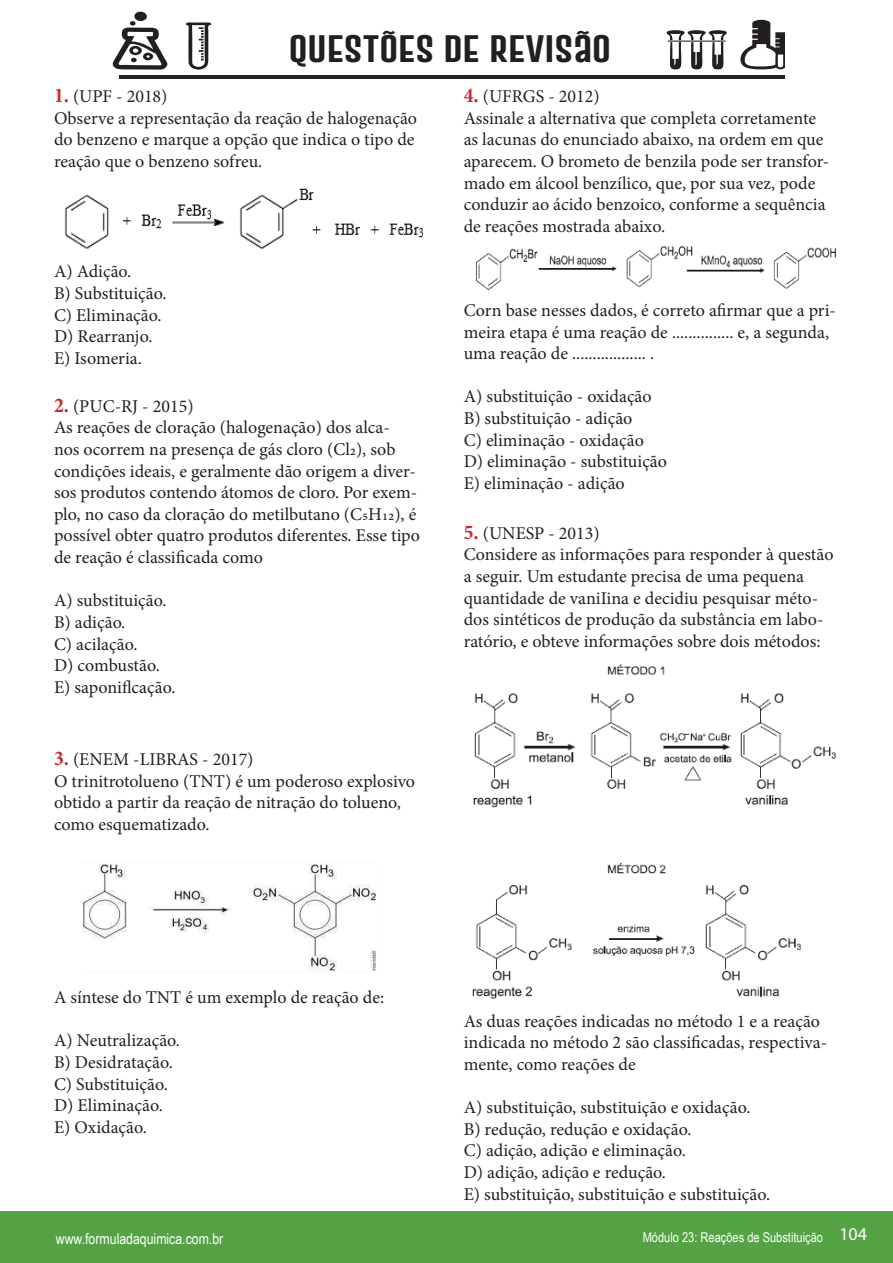
<style>
.page{position:relative;width:893px;height:1263px;background:#fff}
.page>*{position:absolute;margin:0;border:0;box-sizing:border-box;transform-origin:0 0}
.t1{font:27.9px "Gobold Extra 2";color:#231f20;scale:1.33 1}
.t2{font:18px/21.6px "Minion Pro";color:#231f20}
.t3{font:18px "Myriad Pro";color:#fff}
.t4{font:15px "Arial Narrow";color:#fff}
.t5{font:700 13.5px "Arial Narrow";color:#fff}
.t6{font:13.5px "Arial Narrow";color:#fff}
.s1{font-weight:700;font-stretch:condensed;font-size:21px;color:#d1232a}
</style>
<div class="page">
<svg style="left:112px;top:12px;width:55px;height:58px"></svg>
<svg style="left:186px;top:22px;width:25px;height:48px"></svg>
<svg style="left:740px;top:20px;width:44px;height:49px"></svg>
<svg style="left:666px;top:30px;width:61px;height:39px"></svg>
<hr style="left:119px;top:75px;width:665px;height:3px;background:#231f20">
<div style="left:0;top:1211px;width:893px;height:52px;background:#55a245"></div>
<img style="left:64px;top:188px;width:360px;height:62px">
<img style="left:82px;top:863px;width:294px;height:108px">
<img style="left:476px;top:246px;width:361px;height:45px">
<img style="left:472px;top:664px;width:365px;height:335px">
<h1 class="t1" style="left:289px;top:31px;width:244px">QUESTÕES DE REVISÃO</h1>
<p class="t2" style="left:54px;top:86px;width:115px"><span class="s1">1.</span> (UPF - 2018)</p>
<p class="t2" style="left:54px;top:107px;width:365px">Observe a representação da reação de halogenação do benzeno e marque a opção que indica o tipo de reação que o benzeno sofreu.</p>
<p class="t2" style="left:54px;top:261px;width:79px">A) Adição.</p>
<p class="t2" style="left:54px;top:282px;width:114px">B) Substituição.</p>
<p class="t2" style="left:54px;top:304px;width:109px">C) Eliminação.</p>
<p class="t2" style="left:54px;top:326px;width:100px">D) Rearranjo.</p>
<p class="t2" style="left:54px;top:347px;width:89px">E) Isomeria.</p>
<p class="t2" style="left:54px;top:395px;width:141px"><span class="s1">2.</span> (PUC-RJ - 2015)</p>
<p class="t2" style="left:54px;top:417px;width:368px">As reações de cloração (halogenação) dos alca-<br>nos ocorrem na presença de gás cloro (Cl2), sob condições ideais, e geralmente dão origem a diver&shy;sos produtos contendo átomos de cloro. Por exem&shy;plo, no caso da cloração do metilbutano (C5H12), é possível obter quatro produtos diferentes. Esse tipo de reação é classificada como</p>
<p class="t2" style="left:54px;top:590px;width:114px">A) substituição.</p>
<p class="t2" style="left:54px;top:611px;width:73px">B) adição.</p>
<p class="t2" style="left:54px;top:633px;width:85px">C) acilação.</p>
<p class="t2" style="left:54px;top:655px;width:107px">D) combustão.</p>
<p class="t2" style="left:54px;top:676px;width:123px">E) saponiflcação.</p>
<p class="t2" style="left:54px;top:749px;width:201px"><span class="s1">3.</span> (ENEM -LIBRAS - 2017)</p>
<p class="t2" style="left:54px;top:770px;width:363px">O trinitrotolueno (TNT) é um poderoso explosivo obtido a partir da reação de nitração do tolueno, como esquematizado.</p>
<p class="t2" style="left:464px;top:86px;width:137px"><span class="s1">4.</span> (UFRGS - 2012)</p>
<p class="t2" style="left:464px;top:107px;width:367px">Assinale a alternativa que completa corretamente as lacunas do enunciado abaixo, na ordem em que aparecem. O brometo de benzila pode ser transfor&shy;mado em álcool benzílico, que, por sua vez, pode conduzir ao ácido benzoico, conforme a sequência de reações mostrada abaixo.</p>
<p class="t2" style="left:464px;top:300px;width:374px">Corn base nesses dados, é correto afirmar que a pri&shy;meira etapa é uma reação de ............... e, a segunda, uma reação de .................. .</p>
<p class="t2" style="left:464px;top:386px;width:189px">A) substituição - oxidação</p>
<p class="t2" style="left:464px;top:408px;width:170px">B) substituição - adição</p>
<p class="t2" style="left:464px;top:429px;width:182px">C) eliminação - oxidação</p>
<p class="t2" style="left:464px;top:451px;width:205px">D) eliminação - substituição</p>
<p class="t2" style="left:464px;top:472px;width:162px">E) eliminação - adição</p>
<p class="t2" style="left:464px;top:522px;width:137px"><span class="s1">5.</span> (UNESP - 2013)</p>
<p class="t2" style="left:464px;top:544px;width:371px">Considere as informações para responder à questão a seguir. Um estudante precisa de uma pequena quantidade de vaniIina e decidiu pesquisar méto&shy;dos sintéticos de produção da substância em labo&shy;ratório, e obteve informações sobre dois métodos:</p>
<p class="t2" style="left:54px;top:987px;width:332px">A síntese do TNT é um exemplo de reação de:</p>
<p class="t2" style="left:54px;top:1030px;width:128px">A) Neutralização.</p>
<p class="t2" style="left:54px;top:1051px;width:120px">B) Desidratação.</p>
<p class="t2" style="left:54px;top:1073px;width:115px">C) Substituição.</p>
<p class="t2" style="left:54px;top:1095px;width:110px">D) Eliminação.</p>
<p class="t2" style="left:54px;top:1116px;width:94px">E) Oxidação.</p>
<p class="t2" style="left:464px;top:1010px;width:365px">As duas reações indicadas no método 1 e a reação indicada no método 2 são classificadas, respectiva&shy;mente, como reações de</p>
<p class="t2" style="left:464px;top:1097px;width:288px">A) substituição, substituição e oxidação.</p>
<p class="t2" style="left:464px;top:1118px;width:229px">B) redução, redução e oxidação.</p>
<p class="t2" style="left:464px;top:1140px;width:224px">C) adição, adição e eliminação.</p>
<p class="t2" style="left:464px;top:1161px;width:204px">D) adição, adição e redução.</p>
<p class="t2" style="left:464px;top:1183px;width:308px">E) substituição, substituição e substituição.</p>
<p class="t5" style="left:577px;top:1227px;width:224px">Módulo 5 - Introduçã à Química Orgânica</p>
<p class="t3" style="left:839px;top:1223px;width:29px">104</p>
<p class="t5" style="left:652px;top:1226px;width:149px">Módulo 6 - Hidrocarbonetos</p>
<p class="t4" style="left:56px;top:1228px;width:169px">www.formuladaquimica.com.br</p>
<p class="t6" style="left:643px;top:1227px;width:182px">Módulo 23: Reações de Substituição</p>
</div>
